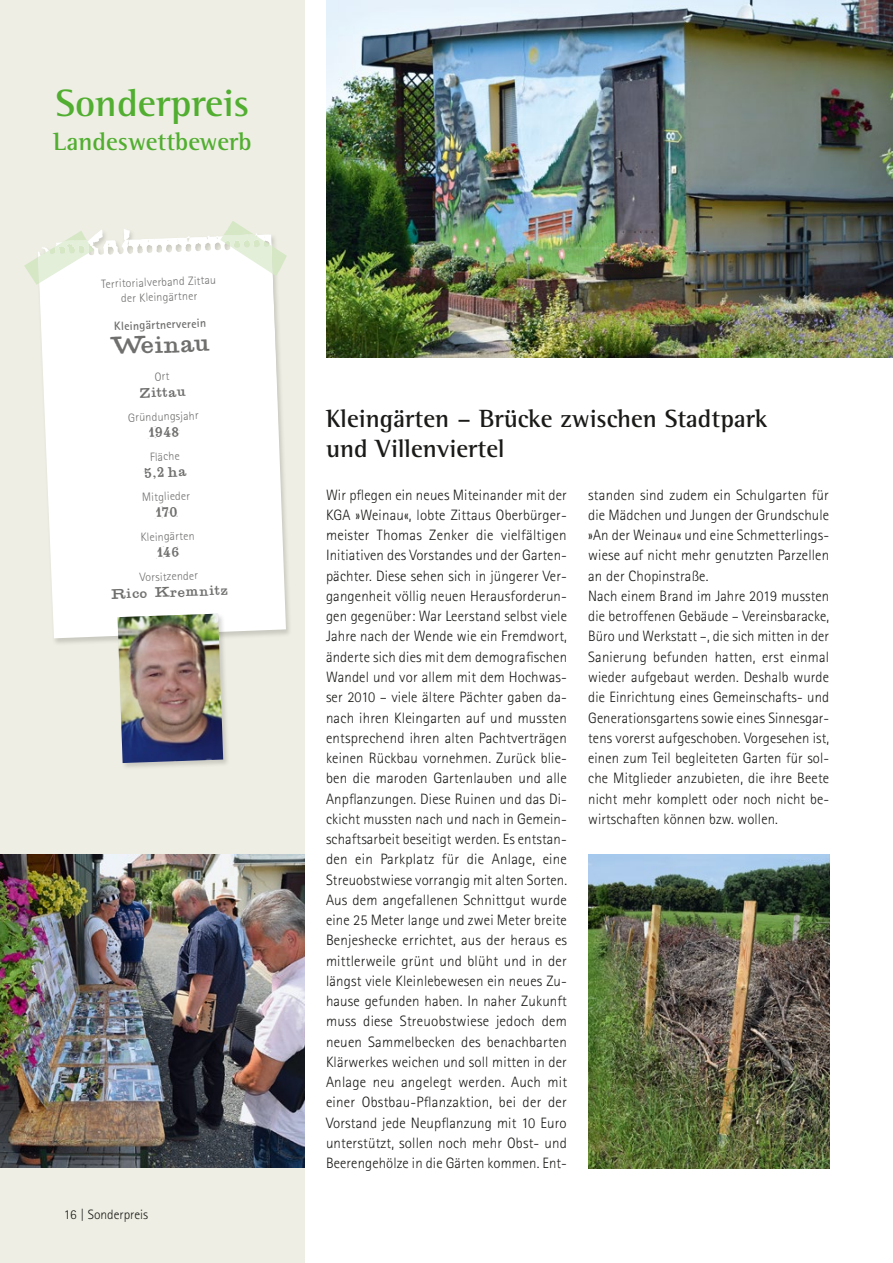
<style>
.page{position:relative;width:893px;height:1263px;background:#fff}
.page>*{position:absolute;margin:0;border:0;box-sizing:border-box;transform-origin:0 0}
.t1{font:700 39px "Rotis Semi Serif";color:#51ae30}
.H2_Wettbewerb{font:700 25.5px/30px "Rotis Semi Serif";color:#1a1a18}
.H2_Wettbewerb-2{font:700 25.5px "Rotis Semi Serif";color:#51ae30}
.P-Fakt-Head{font:21px "Golden Age";color:#6f6f6e}
.P-Fliesstext{font:300 15px/20.2px "Rotis Sans Serif";letter-spacing:.01em;color:#1a1a18;text-align:justify}
.t2{font:300 13.5px "Rotis Sans Serif";color:#1a1a18}
.P-Fakt-Rubrik{font:300 12px/15px "Rotis Sans Serif";color:#6f6f6e;text-align:center}
.P-Fakt-Text{font:12px "Golden Age";color:#6f6f6e}
.P-Fakt-Rubrik-2{font:700 12px "Rotis Sans Serif";color:#6f6f6e}
</style>
<div class="page">
<div style="left:0;top:0;width:305px;height:1263px;background:#eeeee4"></div>
<img style="left:326px;top:0;width:567px;height:358px">
<div style="left:36px;top:228px;width:257px;height:418px;background:#1a1a18;opacity:.17"></div>
<svg style="left:38px;top:229px;width:248px;height:409px;background:#fdfdfc"></svg>
<svg style="left:205px;top:221px;width:82px;height:55px"></svg>
<svg style="left:24px;top:231px;width:71px;height:54px"></svg>
<div style="left:116px;top:613px;width:114px;height:157px;background:#1a1a18;opacity:.17"></div>
<img style="left:118px;top:614px;width:105px;height:149px">
<img style="left:0;top:854px;width:305px;height:314px">
<img style="left:588px;top:854px;width:241px;height:314px">
<svg style="left:155px;top:372px;width:14px;height:9px"></svg>
<svg style="left:155px;top:506px;width:23px;height:12px"></svg>
<svg style="left:156px;top:546px;width:24px;height:12px"></svg>
<h1 class="t1" style="left:56px;top:79px;width:195px">Sonderpreis</h1>
<h2 class="H2_Wettbewerb-2" style="left:53px;top:126px;width:200px">Landeswettbewerb</h2>
<p class="P-Fakt-Rubrik" style="left:101px;top:276px;width:116px;rotate:-2deg">Territorialverband Zittau der Kleingärtner</p>
<p class="P-Fakt-Rubrik-2" style="left:114px;top:319px;width:94px;rotate:-2deg">Kleingärtnerverein</p>
<p class="P-Fakt-Head" style="left:112px;top:329px;width:98px;rotate:-2deg">Weinau</p>
<p class="P-Fakt-Text" style="left:139px;top:383px;width:47px;rotate:-2deg">Zittau</p>
<p class="P-Fakt-Rubrik" style="left:128px;top:410px;width:72px;rotate:-2deg">Gründungsjahr</p>
<p class="P-Fakt-Text" style="left:149px;top:423px;width:32px;rotate:-2deg">1948</p>
<p class="P-Fakt-Rubrik" style="left:150px;top:449px;width:31px;rotate:-2deg">Fläche</p>
<p class="P-Fakt-Text" style="left:144px;top:463px;width:43px;rotate:-2deg">5,2 ha</p>
<p class="P-Fakt-Rubrik" style="left:142px;top:490px;width:50px;rotate:-2deg">Mitglieder</p>
<p class="P-Fakt-Rubrik" style="left:140px;top:530px;width:56px;rotate:-2deg">Kleingärten</p>
<p class="P-Fakt-Rubrik" style="left:139px;top:570px;width:60px;rotate:-2deg">Vorsitzender</p>
<p class="P-Fakt-Text" style="left:111px;top:584px;width:118px;rotate:-2deg">Rico Kremnitz</p>
<p class="t2" style="left:64px;top:1206px;width:86px">16 | Sonderpreis</p>
<h2 class="H2_Wettbewerb" style="left:326px;top:404px;width:443px">Kleingärten – Brücke zwischen Stadtpark und Villenviertel</h2>
<p class="P-Fliesstext" style="left:326px;top:484px;width:243px;text-align:left">Wir pflegen ein neues Miteinander mit der KGA »Weinau«, lobte Zittaus Oberbürger&shy;meister Thomas Zenker die vielfältigen Initiativen des Vorstandes und der Garten&shy;pächter. Diese sehen sich in jüngerer Ver&shy;gangenheit völlig neuen Herausforderun&shy;gen gegenüber: War Leerstand selbst viele Jahre nach der Wende wie ein Fremdwort, änderte sich dies mit dem demografischen Wandel und vor allem mit dem Hochwas&shy;ser 2010 – viele ältere Pächter gaben da&shy;nach ihren Kleingarten auf und mussten entsprechend ihren alten Pachtverträgen keinen Rückbau vornehmen. Zurück blie&shy;ben die maroden Gartenlauben und alle Anpflanzungen. Diese Ruinen und das Di&shy;ckicht mussten nach und nach in Gemein&shy;schaftsarbeit beseitigt werden. Es entstan&shy;den ein Parkplatz für die Anlage, eine Streuobstwiese vorrangig mit alten Sorten.<br>Aus dem angefallenen Schnittgut wurde eine 25 Meter lange und zwei Meter breite Benjeshecke errichtet, aus der heraus es mittlerweile grünt und blüht und in der längst viele Kleinlebewesen ein neues Zu&shy;hause gefunden haben. In naher Zukunft muss diese Streuobstwiese jedoch dem neuen Sammelbecken des benachbarten Klärwerkes weichen und soll mitten in der Anlage neu angelegt werden. Auch mit einer Obstbau-Pflanzaktion, bei der der Vorstand jede Neupflanzung mit 10 Euro unterstützt, sollen noch mehr Obst- und Beerengehölze in die Gärten kommen. Ent-</p>
<p class="P-Fliesstext" style="left:588px;top:484px;width:243px">standen sind zudem ein Schulgarten für die Mädchen und Jungen der Grundschule »An der Weinau« und eine Schmetterlings&shy;wiese auf nicht mehr genutzten Parzellen an der Chopinstraße.</p>
<p class="P-Fliesstext" style="left:588px;top:586px;width:242px">Nach einem Brand im Jahre 2019 mussten die betroffenen Gebäude – Vereinsbaracke, Büro und Werkstatt –, die sich mitten in der Sanierung befunden hatten, erst einmal wieder aufgebaut werden. Deshalb wurde die Einrichtung eines Gemeinschafts- und Generationsgartens sowie eines Sinnesgar&shy;tens vorerst aufgeschoben. Vorgesehen ist, einen zum Teil begleiteten Garten für sol&shy;che Mitglieder anzubieten, die ihre Beete nicht mehr komplett oder noch nicht be&shy;wirtschaften können bzw. wollen.</p>
</div>
